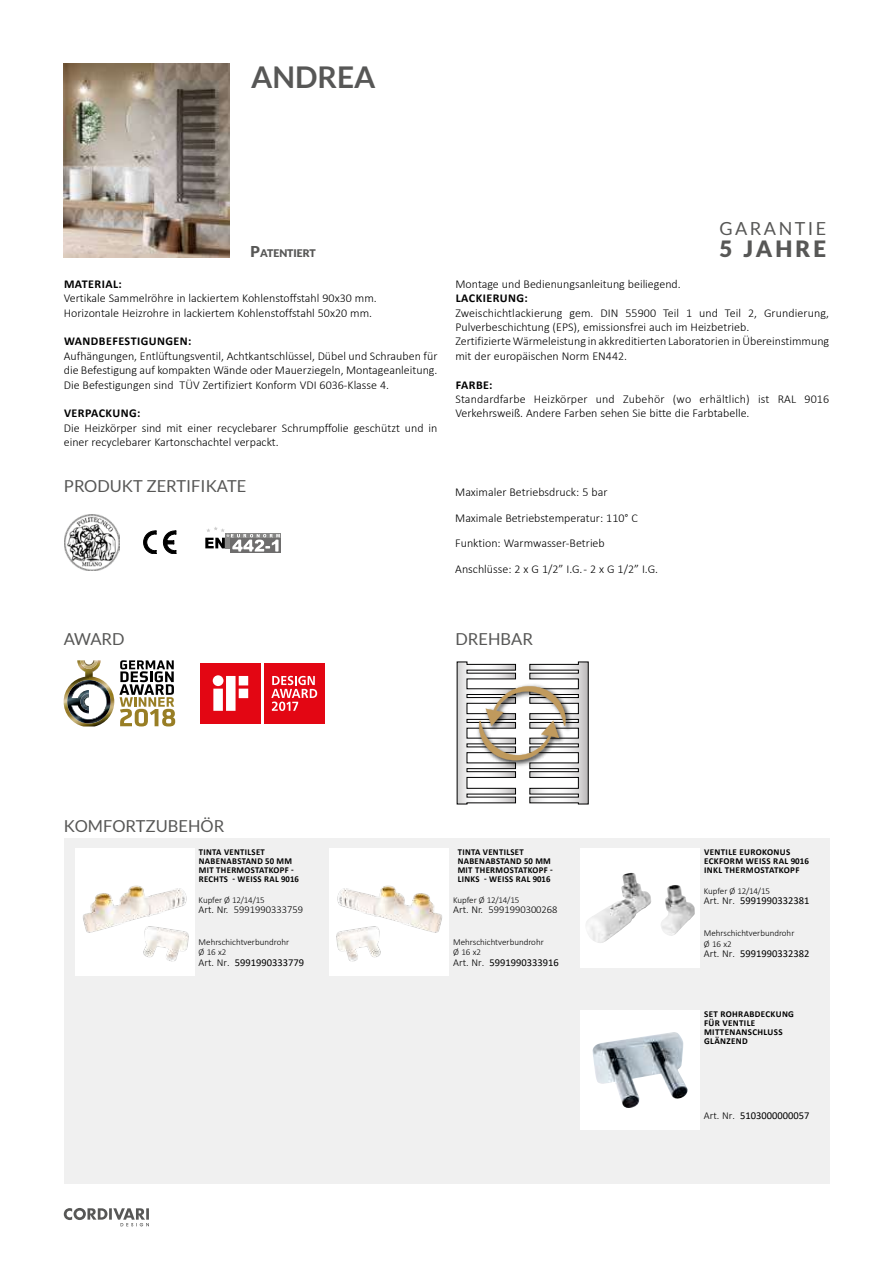
<style>
.page{position:relative;width:893px;height:1263px;background:#fff}
.page>*{position:absolute;margin:0;border:0;box-sizing:border-box;transform-origin:0 0}
.t1{font:700 30px "Lato";color:#575756}
.t2{font:900 22.5px "Lato";letter-spacing:.14em;color:#575756}
.t3{font:18px "Lato";letter-spacing:.14em;color:#575756}
.t4{font:16.5px "Lato";color:#575756}
.t5{font:300 12px/14.4px "Calibri";color:#000}
.t6{font:700 12px "Calibri";letter-spacing:.04em;color:#000}
.t7{font:10.5px "Calibri";color:#000}
.t8{font:300 10.5px "Calibri";color:#000}
.t9{font:900 10.5px "Lato";color:#575756}
.t10{font:700 9px/9px "Calibri";letter-spacing:.04em;color:#000}
.t11{font:300 9px/10.5px "Calibri";color:#000}
.t12{font:300 9px "Calibri";letter-spacing:-.02em;color:#000}
.s1{font-size:15px}
.s2{font-weight:300}
</style>
<div class="page">
<div style="left:64px;top:838px;width:765px;height:345px;background:#f0f0f0"></div>
<svg style="left:64px;top:1208px;width:85px;height:18px"></svg>
<div style="left:225px;top:533px;width:56px;height:16px;background:#878786"></div>
<svg style="left:230px;top:538px;width:51px;height:15px"></svg>
<svg style="left:205px;top:527px;width:75px;height:24px"></svg>
<svg style="left:143px;top:531px;width:33px;height:23px"></svg>
<img style="left:64px;top:515px;width:56px;height:55px">
<img style="left:64px;top:64px;width:166px;height:193px">
<svg style="left:198px;top:660px;width:129px;height:67px"></svg>
<div style="left:201px;top:663px;width:60px;height:60px;background:#e30613"></div>
<svg style="left:213px;top:675px;width:35px;height:36px"></svg>
<div style="left:264px;top:663px;width:60px;height:60px;background:#e30613"></div>
<svg style="left:271px;top:676px;width:46px;height:35px"></svg>
<img style="left:64px;top:660px;width:50px;height:66px">
<svg style="left:80px;top:660px;width:17px;height:9px"></svg>
<svg style="left:67px;top:680px;width:44px;height:44px"></svg>
<svg style="left:119px;top:660px;width:56px;height:66px"></svg>
<svg style="left:457px;top:662px;width:131px;height:142px"></svg>
<div style="left:581px;top:848px;width:119px;height:119px;background:#fff"></div>
<img style="left:586px;top:873px;width:109px;height:70px">
<div style="left:581px;top:1010px;width:119px;height:119px;background:#fff"></div>
<img style="left:592px;top:1032px;width:96px;height:76px">
<div style="left:75px;top:848px;width:119px;height:128px;background:#fff"></div>
<img style="left:83px;top:885px;width:104px;height:48px">
<img style="left:140px;top:925px;width:49px;height:37px">
<div style="left:330px;top:848px;width:119px;height:128px;background:#fff"></div>
<img style="left:337px;top:885px;width:105px;height:48px">
<img style="left:336px;top:925px;width:48px;height:37px">
<h1 class="t1" style="left:251px;top:60px;width:126px">ANDREA</h1>
<p class="t9" style="left:251px;top:247px;width:67px"><span class="s1">P</span>ATENTIERT</p>
<p class="t6" style="left:64px;top:275px;width:59px">MATERIAL:</p>
<p class="t5" style="left:64px;top:291px;width:314px">Vertikale Sammelröhre in lackiertem Kohlenstoffstahl 90x30 mm.<br>Horizontale Heizrohre in lackiertem Kohlenstoffstahl 50x20 mm.</p>
<p class="t6" style="left:64px;top:333px;width:129px">WANDBEFESTIGUNGEN:</p>
<p class="t5" style="left:64px;top:348px;width:375px;text-align:justify">Aufhängungen, Entlüftungsventil, Achtkantschlüssel, Dübel und Schrauben für die Befestigung auf kompakten Wände oder Mauerziegeln, Montageanleitung.<br>Die Befestigungen sind TÜV Zertifiziert Konform VDI 6036-Klasse 4.</p>
<p class="t6" style="left:64px;top:405px;width:78px">VERPACKUNG:</p>
<p class="t5" style="left:64px;top:420px;width:375px">Die Heizkörper sind mit einer recyclebarer Schrumpffolie geschützt und in einer recyclebarer Kartonschachtel verpackt.</p>
<h3 class="t4" style="left:64px;top:477px;width:184px">PRODUKT ZERTIFIKATE</h3>
<h3 class="t3" style="left:719px;top:218px;width:108px">GARANTIE</h3>
<h2 class="t2" style="left:719px;top:236px;width:108px">5 JAHRE</h2>
<p class="t5" style="left:455px;top:276px;width:227px">Montage und Bedienungsanleitung beiliegend.</p>
<p class="t6" style="left:456px;top:290px;width:74px">LACKIERUNG:</p>
<p class="t5" style="left:455px;top:305px;width:375px">Zweischichtlackierung gem. DIN 55900 Teil 1 und Teil 2, Grundierung, Pulverbeschichtung (EPS), emissionsfrei auch im Heizbetrieb.<br>Zertifizierte Wärmeleistung in akkreditierten Laboratorien in Übereinstimmung mit der europäischen Norm EN442.</p>
<p class="t6" style="left:456px;top:376px;width:38px">FARBE:</p>
<p class="t5" style="left:455px;top:392px;width:375px">Standardfarbe Heizkörper und Zubehör (wo erhältlich) ist RAL 9016<br>Verkehrsweiß. Andere Farben sehen Sie bitte die Farbtabelle.</p>
<p class="t5" style="left:455px;top:479px;width:204px;line-height:25.5px">Maximaler Betriebsdruck: 5 bar<br>Maximale Betriebstemperatur: 110° C Funktion: Warmwasser-Betrieb Anschlüsse: 2 x G 1/2” I.G. - 2 x G 1/2” I.G.</p>
<h3 class="t4" style="left:64px;top:629px;width:62px">AWARD</h3>
<h3 class="t4" style="left:455px;top:629px;width:79px">DREHBAR</h3>
<h3 class="t4" style="left:64px;top:817px;width:162px">KOMFORTZUBEHÖR</h3>
<p class="t10" style="left:199px;top:847px;width:102px">TINTA VENTILSET<br>NABENABSTAND 50 MM<br>MIT THERMOSTATKOPF -<br>RECHTS - WEISS RAL 9016</p>
<p class="t12" style="left:199px;top:894px;width:68px">Kupfer Ø 12/14/15</p>
<p class="t8" style="left:199px;top:903px;width:106px">Art. Nr. 5991990333759</p>
<p class="t11" style="left:199px;top:936px;width:92px">Mehrschichtverbundrohr<br>Ø 16 x2</p>
<p class="t7" style="left:199px;top:955px;width:107px"><span class="s2">Art. Nr.</span> 5991990333779</p>
<p class="t10" style="left:458px;top:847px;width:97px">TINTA VENTILSET<br>NABENABSTAND 50 MM<br>MIT THERMOSTATKOPF -<br>LINKS - WEISS RAL 9016</p>
<p class="t12" style="left:453px;top:894px;width:68px">Kupfer Ø 12/14/15</p>
<p class="t8" style="left:453px;top:903px;width:106px">Art. Nr. 5991990300268</p>
<p class="t11" style="left:453px;top:936px;width:92px">Mehrschichtverbundrohr<br>Ø 16 x2</p>
<p class="t7" style="left:453px;top:955px;width:107px"><span class="s2">Art. Nr.</span> 5991990333916</p>
<p class="t10" style="left:704px;top:847px;width:106px">VENTILE EUROKONUS<br>ECKFORM WEISS RAL 9016<br>INKL THERMOSTATKOPF</p>
<p class="t12" style="left:704px;top:885px;width:68px">Kupfer Ø 12/14/15</p>
<p class="t7" style="left:704px;top:894px;width:107px"><span class="s2">Art. Nr.</span> 5991990332381</p>
<p class="t11" style="left:704px;top:928px;width:92px">Mehrschichtverbundrohr<br>Ø 16 x2</p>
<p class="t7" style="left:704px;top:946px;width:107px"><span class="s2">Art. Nr.</span> 5991990332382</p>
<p class="t10" style="left:704px;top:1010px;width:91px">SET ROHRABDECKUNG<br>FÜR VENTILE<br>MITTENANSCHLUSS<br>GLÄNZEND</p>
<p class="t7" style="left:704px;top:1108px;width:107px"><span class="s2">Art. Nr.</span> 5103000000057</p>
</div>
